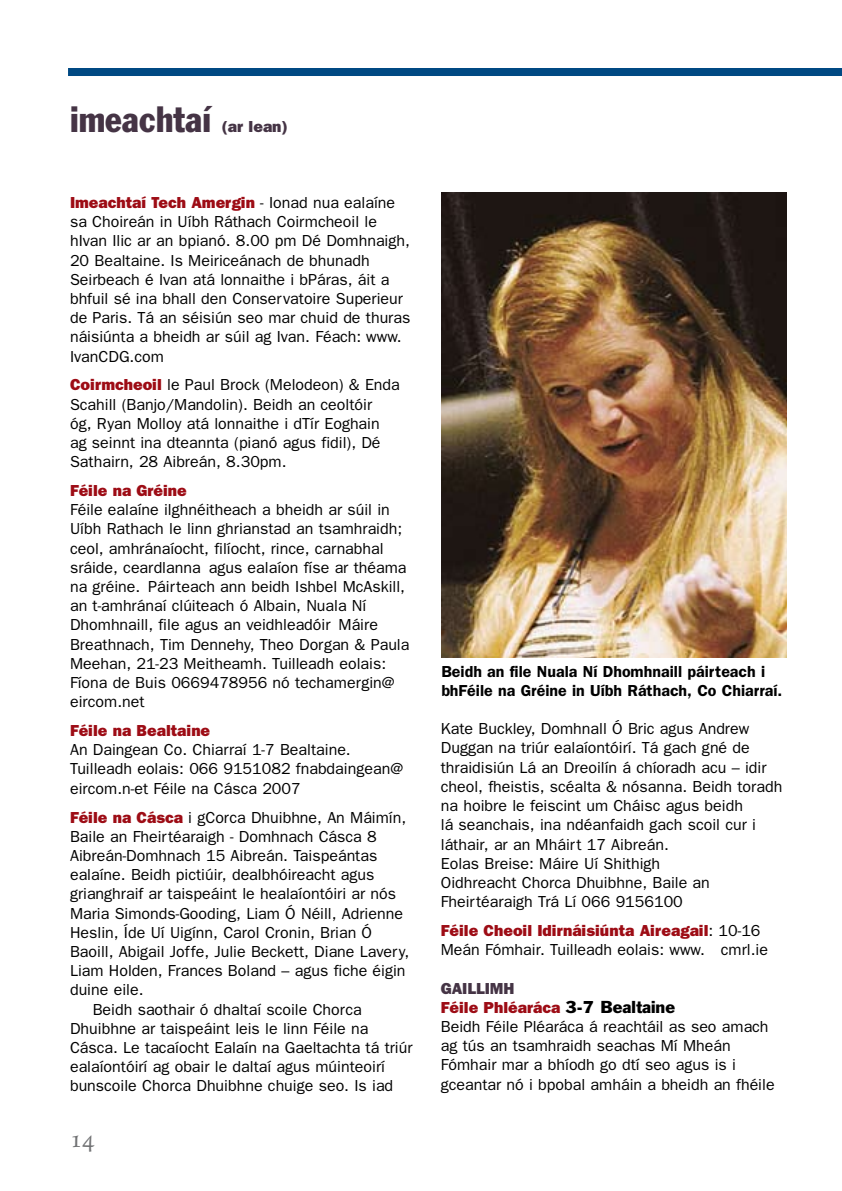
<style>
.page{position:relative;width:842px;height:1191px;background:#fff}
.page>*{position:absolute;margin:0;border:0;box-sizing:border-box;transform-origin:0 0}
.t1{font:condensed 36px "Franklin Gothic";color:#453445}
.t2{font:28px "Trinite No 3 Rom Wid";color:#707173}
.t3{font:16px/19.2px "Franklin Gothic";color:#000}
.t4{font:600 16px/19.2px "Franklin Gothic";color:#000}
.t5{font:800 16px "Franklin Gothic";color:#9d0c15}
.t6{font:800 16px "Franklin Gothic";color:#453445}
.s1{font-weight:800;color:#9d0c15}
.s2{font-weight:800;color:#453445}
.s3{font-style:inherit}
</style>
<div class="page">
<div style="left:68px;top:68px;width:774px;height:8px;background:#004983"></div>
<img style="left:441px;top:192px;width:345px;height:465px">
<h1 class="t1" style="left:70px;top:97px;width:143px">imeachtaí</h1>
<p class="t6" style="left:222px;top:117px;width:67px">(ar lean)</p>
<p class="t3" style="left:70px;top:192px;width:342px"><span class="s1">Imeachtaí Tech Amergin</span> - Ionad nua ealaíne sa Choireán in Uíbh Ráthach Coirmcheoil le hIvan Ilic ar an bpianó. 8.00 pm Dé Domhnaigh, 20 Bealtaine. Is Meiriceánach de bhunadh Seirbeach é Ivan atá lonnaithe i bPáras, áit a bhfuil sé ina bhall den Conservatoire Superieur de Paris. Tá an séisiún seo mar chuid de thuras náisiúnta a bheidh ar súil ag Ivan. Féach: www.<br>IvanCDG.com</p>
<p class="t3" style="left:70px;top:375px;width:331px"><span class="s1">Coirmcheoil</span> le Paul Brock (Melodeon) &amp; Enda Scahill (Banjo/Mandolin). Beidh an ceoltóir<br>óg, Ryan Molloy atá lonnaithe i dTír Eoghain ag seinnt ina dteannta (pianó agus fidil), Dé Sathairn, 28 Aibreán, 8.30pm.</p>
<p class="t5" style="left:70px;top:481px;width:118px">Féile na Gréine</p>
<p class="t3" style="left:70px;top:500px;width:341px">Féile ealaíne ilghnéitheach a bheidh ar súil in Uíbh Rathach le linn ghrianstad an tsamhraidh; ceol, amhránaíocht, filíocht, rince, carnabhal sráide, ceardlanna agus ealaíon físe ar théama na gréine. Páirteach ann beidh Ishbel McAskill, an t-amhránaí clúiteach ó Albain, Nuala Ní Dhomhnaill, file agus an veidhleadóir Máire Breathnach, Tim Dennehy, Theo Dorgan &amp; Paula Meehan, 21-23 Meitheamh. Tuilleadh eolais:<br>Fíona de Buis 0669478956 nó techamergin@ eircom.net</p>
<p class="t5" style="left:70px;top:721px;width:142px">Féile na Bealtaine</p>
<p class="t3" style="left:70px;top:740px;width:335px">An Daingean Co. Chiarraí 1-7 Bealtaine.<br>Tuilleadh eolais: 066 9151082 fnabdaingean@ eircom.n‑et Féile na Cásca 2007</p>
<p class="t3" style="left:70px;top:807px;width:338px"><span class="s1">Féile na Cásca</span> i gCorca Dhuibhne, An Máimín,</p>
<p class="t3" style="left:70px;top:826px;width:308px">Baile an Fheirtéaraigh - Domhnach Cásca 8</p>
<p class="t3" style="left:70px;top:845px;width:309px">Aibreán-Domhnach 15 Aibreán. Taispeántas</p>
<p class="t3" style="left:70px;top:864px;width:306px">ealaíne. Beidh pictiúir, dealbhóireacht agus</p>
<p class="t3" style="left:70px;top:884px;width:328px">grianghraif ar taispeáint le healaíontóiri ar nós</p>
<p class="t3" style="left:70px;top:903px;width:334px">Maria Simonds-Gooding, Liam Ó Néill, Adrienne</p>
<p class="t3" style="left:70px;top:922px;width:304px">Heslin, Íde Uí Uigínn, Carol Cronin, Brian Ó</p>
<p class="t3" style="left:70px;top:941px;width:341px">Baoill, Abigail Joffe, Julie Beckett, Diane Lavery,</p>
<p class="t3" style="left:70px;top:960px;width:337px">Liam Holden, Frances Boland – agus fiche éigin</p>
<p class="t3" style="left:70px;top:980px;width:75px">duine eile.</p>
<p class="t3" style="left:93px;top:999px;width:270px">Beidh saothair ó dhaltaí scoile Chorca</p>
<p class="t3" style="left:70px;top:1018px;width:300px">Dhuibhne ar taispeáint leis le linn Féile na</p>
<p class="t3" style="left:70px;top:1037px;width:344px">Cásca. Le tacaíocht Ealaín na Gaeltachta tá triúr</p>
<p class="t3" style="left:70px;top:1056px;width:316px">ealaíontóirí ag obair le daltaí agus múinteoirí</p>
<p class="t3" style="left:70px;top:1076px;width:325px">bunscoile Chorca Dhuibhne chuige seo. Is iad</p>
<h2 class="t2" style="left:70px;top:1124px;width:26px">14</h2>
<p class="t4" style="left:441px;top:661px;width:343px">Beidh an file Nuala Ní Dhomhnaill páirteach i bhFéile na Gréine in Uíbh Ráthach, Co Chiarraí.</p>
<p class="t3" style="left:441px;top:719px;width:343px">Kate Buckley, Domhnall Ó Bric agus Andrew Duggan na triúr ealaíontóirí. Tá gach gné de thraidisiún Lá an Dreoilín á chíoradh acu – idir cheol, fheistis, scéalta &amp; nósanna. Beidh toradh na hoibre le feiscint um Cháisc agus beidh<br>lá seanchais, ina ndéanfaidh gach scoil cur i láthair, ar an Mháirt 17 Aibreán.<br>Eolas Breise: Máire Uí Shithigh<br>Oidhreacht Chorca Dhuibhne, Baile an Fheirtéaraigh Trá Lí 066 9156100</p>
<p class="t3" style="left:441px;top:920px;width:329px"><span class="s1">Féile Cheoil Idirnáisiúnta Aireagail</span>: 10-16<br>Meán Fómhair. Tuilleadh eolais: www. cmrl.ie</p>
<p class="t3" style="left:441px;top:978px;width:335px"><span class="s2">Gaillimh<br></span><span class="s1">Féile Phléaráca</span> <span class="s3">3-7 Bealtaine<br></span>Beidh Féile Pléaráca á reachtáil as seo amach ag tús an tsamhraidh seachas Mí Mheán Fómhair mar a bhíodh go dtí seo agus is i gceantar nó i bpobal amháin a bheidh an fhéile</p>
</div>
